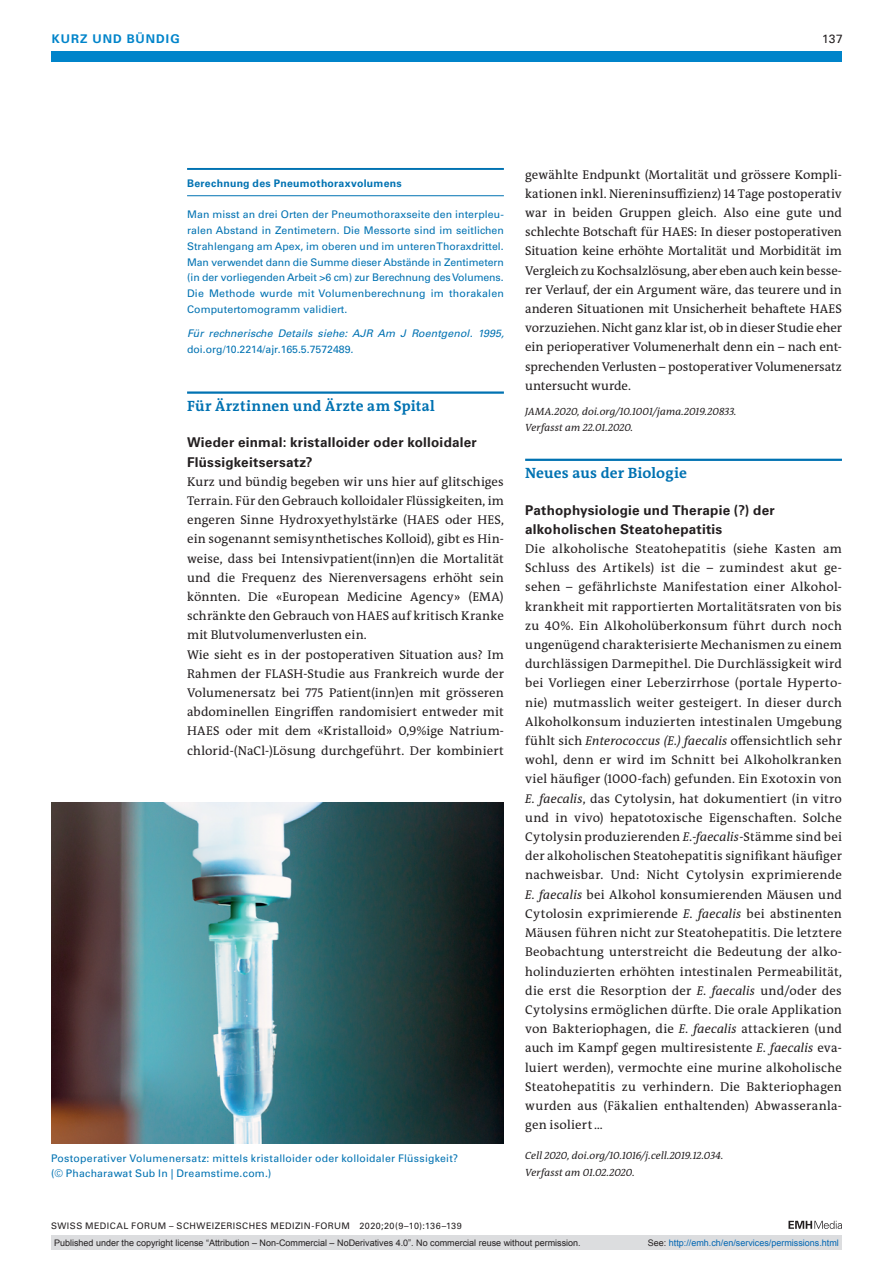
<style>
.page{position:relative;width:893px;height:1263px;background:#fff}
.page>*{position:absolute;margin:0;border:0;box-sizing:border-box;transform-origin:0 0}
.t1{font:700 15px "The Antiqua B W7";letter-spacing:.02em;color:#0072b2}
.t2{font:700 13.5px/19.2px "Univers LT Std";letter-spacing:.015em;color:#231f20}
.t3{font:12.75px/19.2px "The Antiqua B W5 Plain";letter-spacing:.01em;color:#231f20;text-align:justify}
.t4{font:700 12px "Univers LT Std";color:#0084ca}
.t5{font:12px "Univers LT Std";color:#231f20}
.t6{font:10.5px/15.8px "Univers LT Std";letter-spacing:.02em;color:#0072b2;text-align:justify}
.t7{font:italic 10.5px/16.5px "The Antiqua B W5 Plain";letter-spacing:.005em;color:#231f20}
.t8{font:italic 10.5px/15.8px "Univers LT Std";letter-spacing:.01em;color:#0072b2}
.t9{font:700 10.5px "Univers LT Std";letter-spacing:.025em;color:#0072b2}
.t10{font:9px "Arial";color:#231f20}
.t11{font:9px "Univers LT Std";letter-spacing:.05em;color:#231f20}
.t12{font:9px "Arial";color:#0166b3}
.s1{font-style:normal}
.s2{font-style:italic}
.s3{color:#231f20}
</style>
<div class="page">
<div style="left:51px;top:51px;width:791px;height:11px;background:#0084ca"></div>
<svg style="left:788px;top:1221px;width:54px;height:8px"></svg>
<hr style="left:187px;top:168px;width:317px;height:2px;background:#0072b2">
<hr style="left:187px;top:195px;width:317px;height:1px;background:#0072b2">
<hr style="left:187px;top:391px;width:317px;height:3px;background:#0072b2">
<hr style="left:525px;top:459px;width:317px;height:2px;background:#0072b2">
<img style="left:51px;top:802px;width:453px;height:341px">
<div style="left:51px;top:1235px;width:791px;height:15px;background:#dcdddf"></div>
<p class="t4" style="left:52px;top:31px;width:19px">Kurz</p>
<p class="t4" style="left:93px;top:31px;width:11px">und</p>
<p class="t4" style="left:127px;top:31px;width:19px">Bündig</p>
<p class="t5" style="left:822px;top:31px;width:22px">137</p>
<p class="t9" style="left:187px;top:177px;width:216px">Berechnung des Pneumothoraxvolumens</p>
<p class="t6" style="left:187px;top:207px;width:318px">Man misst an drei Orten der Pneumothoraxseite den interpleu&shy;ralen Abstand in Zentimetern. Die Messorte sind im seitlichen Strahlengang am Apex, im oberen und im unteren Thoraxdrittel.<br>Man verwendet dann die Summe dieser Abstände in Zentimetern (in der vorliegenden Arbeit &gt;6 cm) zur Berechnung des Volumens.<br>Die Methode wurde mit Volumenberechnung im thorakalen Computertomogramm validiert.</p>
<p class="t8" style="left:187px;top:326px;width:318px">Für rechnerische Details siehe: AJR Am J Roentgenol. 1995, <span class="s1">doi.org/10.2214/ajr.165.5.7572489</span>.</p>
<p class="t1" style="left:187px;top:397px;width:249px">Für Ärztinnen und Ärzte am Spital</p>
<p class="t2" style="left:187px;top:433px;width:291px">Wieder einmal: kristalloider oder kolloidaler<br>Flüssigkeitsersatz?</p>
<p class="t3" style="left:187px;top:472px;width:318px;text-align:left">Kurz und bündig begeben wir uns hier auf glitschiges Terrain. Für den Gebrauch kolloidaler Flüssigkeiten, im engeren Sinne Hydroxyethylstärke (HAES oder HES, ein sogenannt semisynthetisches Kolloid), gibt es Hin&shy;weise, dass bei Intensivpatient(inn)en die Mortalität und die Frequenz des Nierenversagens erhöht sein könnten. Die «European Medicine Agency» (EMA) schränkte den Gebrauch von HAES auf kritisch Kranke mit Blutvolumenverlusten ein.<br>Wie sieht es in der postoperativen Situation aus? Im Rahmen der FLASH-Studie aus Frankreich wurde der Volumenersatz bei 775 Patient(inn)en mit grösseren abdominellen Eingriffen randomisiert entweder mit HAES oder mit dem «Kristalloid» 0,9%ige Natrium&shy;chlorid-(NaCl-)Lösung durchgeführt. Der kombiniert</p>
<p class="t6" style="left:51px;top:1150px;width:408px">Postoperativer Volumenersatz: mittels kristalloider oder kolloidaler Flüssigkeit? (© Phacharawat Sub In | Dreamstime.com.)</p>
<p class="t11" style="left:51px;top:1220px;width:412px">SWISS MEDICAL FORUM – SCHWEIZERISCHES MEDIZIN-FORUM 2020;20(9–10):136–139</p>
<p class="t3" style="left:525px;top:165px;width:318px">gewählte Endpunkt (Mortalität und grössere Kompli&shy;kationen inkl. Niereninsuffizienz) 14 Tage postoperativ war in beiden Gruppen gleich. Also eine gute und schlechte Botschaft für HAES: In dieser postoperativen Situation keine erhöhte Mortalität und Morbidität im Vergleich zu Kochsalzlösung, aber eben auch kein besse&shy;rer Verlauf, der ein Argument wäre, das teurere und in anderen Situationen mit Unsicherheit behaftete HAES vorzuziehen. Nicht ganz klar ist, ob in dieser Studie eher ein perioperativer Volumenerhalt denn ein – nach ent&shy;sprechenden Verlusten – postoperativer Volumenersatz untersucht wurde.</p>
<p class="t7" style="left:525px;top:403px;width:213px">JAMA.2020, doi.org/10.1001/jama.2019.20833.<br>Verfasst am 22.01.2020.</p>
<p class="t1" style="left:525px;top:464px;width:163px">Neues aus der Biologie</p>
<p class="t2" style="left:525px;top:500px;width:251px">Pathophysiologie und Therapie (?) der alkoholischen Steatohepatitis</p>
<p class="t3" style="left:525px;top:539px;width:318px">Die alkoholische Steatohepatitis (siehe Kasten am Schluss des Artikels) ist die – zumindest akut ge&shy;sehen – gefährlichste Manifestation einer Alkohol&shy;krankheit mit rapportierten Mortalitätsraten von bis zu 40%. Ein Alkoholüberkonsum führt durch noch ungenügend charakterisierte Mechanismen zu einem durchlässigen Darmepithel. Die Durchlässigkeit wird bei Vorliegen einer Leberzirrhose (portale Hyperto&shy;nie) mutmasslich weiter gesteigert. In dieser durch Alkoholkonsum induzierten intestinalen Umgebung fühlt sich <span class="s2">Enterococcus (E.) faecalis</span> offensichtlich sehr wohl, denn er wird im Schnitt bei Alkoholkranken viel häufiger (1000-fach) gefunden. Ein Exotoxin von <span class="s2">E. faecalis</span>, das Cytolysin, hat dokumentiert (in vitro und in vivo) hepatotoxische Eigenschaften. Solche Cytolysin produzierenden <span class="s2">E.-faecalis</span>-Stämme sind bei der alkoholischen Steatohepatitis signifikant häufiger nachweisbar. Und: Nicht Cytolysin exprimierende <span class="s2">E. faecalis</span> bei Alkohol konsumierenden Mäusen und Cytolosin exprimierende <span class="s2">E. faecalis</span> bei abstinenten Mäusen führen nicht zur Steatohepatitis. Die letztere Beobachtung unterstreicht die Bedeutung der alko&shy;holinduzierten erhöhten intestinalen Permeabilität, die erst die Resorption der <span class="s2">E. faecalis</span> und/oder des Cytolysins ermöglichen dürfte. Die orale Applikation von Bakteriophagen, die <span class="s2">E. faecalis</span> attackieren (und auch im Kampf gegen multiresistente <span class="s2">E. faecalis</span> eva&shy;luiert werden), vermochte eine murine alkoholische Steatohepatitis zu verhindern. Die Bakteriophagen wurden aus (Fäkalien enthaltenden) Abwasseranla&shy;gen isoliert...</p>
<p class="t7" style="left:525px;top:1148px;width:200px">Cell 2020, doi.org/10.1016/j.cell.2019.12.034.<br>Verfasst am 01.02.2020.</p>
<p class="t10" style="left:54px;top:1237px;width:528px">Published under the copyright license “Attribution – Non-Commercial – NoDerivatives 4.0”. No commercial reuse without permission.</p>
<p class="t12" style="left:648px;top:1237px;width:193px"><span class="s3">See:</span> http://emh.ch/en/services/permissions.html</p>
</div>
